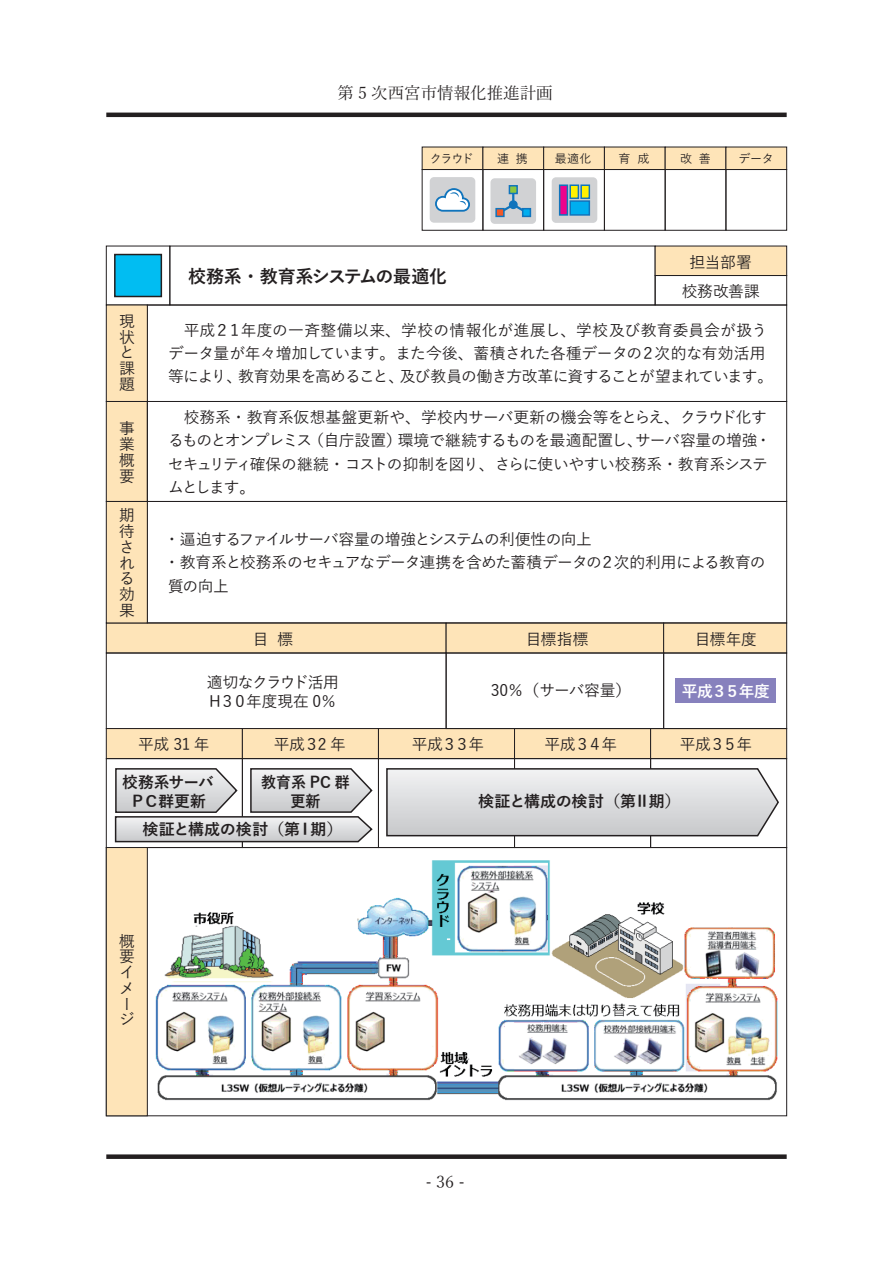
<style>
.page{position:relative;width:893px;height:1263px;background:#fff}
.page>*{position:absolute;margin:0;border:0;box-sizing:border-box;transform-origin:0 0}
.t1{font:700 18px "Yu Gothic";letter-spacing:-.025em;color:#231f20}
.t2{font:16.5px "Yu Mincho";color:#231f20}
.t3{font:500 15.75px/15.8px "Yu Gothic";letter-spacing:-.03em;color:#231f20}
.t4{font:700 15.75px "Yu Gothic";letter-spacing:-.035em;color:#231f20}
.t5{font:500 15.75px/19.5px "Yu Gothic";letter-spacing:-.08em;color:#231f20}
.t6{font:700 15.75px/19.5px "Yu Gothic";letter-spacing:-.04em;color:#231f20;text-align:center}
.t7{font:700 15.75px/19.5px "Yu Gothic";letter-spacing:-.015em;color:#231f20;text-align:center;scale:.95 1}
.t8{font:700 15.75px "Yu Gothic";letter-spacing:-.08em;color:#fff}
.t9{font:500 12px "Yu Gothic";letter-spacing:-.045em;color:#231f20}
</style>
<div class="page">
<div style="left:106px;top:623px;width:340px;height:30px;background:#fee4b8;border:1px solid #231f20"></div>
<div style="left:446px;top:623px;width:218px;height:30px;background:#fee4b8;border:1px solid #231f20"></div>
<div style="left:663px;top:623px;width:124px;height:30px;background:#fee4b8;border:1px solid #231f20"></div>
<div style="left:106px;top:653px;width:340px;height:76px;border:1px solid #231f20"></div>
<div style="left:106px;top:728px;width:137px;height:31px;background:#fee4b8;border:1px solid #231f20"></div>
<div style="left:242px;top:728px;width:137px;height:31px;background:#fee4b8;border:1px solid #231f20"></div>
<div style="left:378px;top:728px;width:137px;height:31px;background:#fee4b8;border:1px solid #231f20"></div>
<div style="left:514px;top:728px;width:137px;height:31px;background:#fee4b8"></div>
<div style="left:650px;top:728px;width:137px;height:31px;background:#fee4b8;border:1px solid #231f20"></div>
<div style="left:106px;top:758px;width:137px;height:90px;border:1px solid #231f20"></div>
<div style="left:242px;top:758px;width:137px;height:90px;border:1px solid #231f20"></div>
<div style="left:378px;top:758px;width:137px;height:90px;border:1px solid #231f20"></div>
<div style="left:514px;top:758px;width:137px;height:90px;border:1px solid #231f20"></div>
<div style="left:650px;top:758px;width:137px;height:90px;border:1px solid #231f20"></div>
<div style="left:446px;top:653px;width:218px;height:76px;border:1px solid #231f20"></div>
<div style="left:663px;top:653px;width:124px;height:76px;border:1px solid #231f20"></div>
<div style="left:106px;top:847px;width:42px;height:269px;background:#fee4b8;border:1px solid #231f20"></div>
<hr style="left:106px;top:113px;width:681px;height:4px;background:#231f20">
<div style="left:106px;top:1154px;width:681px;height:5px;background:#231f20"></div>
<svg style="left:386px;top:767px;width:393px;height:70px;background:#d4d5d6"></svg>
<div style="left:106px;top:246px;width:64px;height:59px;border:1px solid #231f20"></div>
<div style="left:114px;top:254px;width:48px;height:43px;background:#01bdf2;border:2px solid #231f20"></div>
<div style="left:147px;top:305px;width:640px;height:97px;border:1px solid #231f20"></div>
<div style="left:106px;top:305px;width:42px;height:97px;background:#fee4b8;border:1px solid #231f20"></div>
<div style="left:106px;top:401px;width:42px;height:101px;background:#fee4b8;border:1px solid #231f20"></div>
<div style="left:147px;top:401px;width:640px;height:101px;border:1px solid #231f20"></div>
<div style="left:147px;top:501px;width:640px;height:122px;border:1px solid #231f20"></div>
<div style="left:106px;top:501px;width:42px;height:122px;background:#fee4b8;border:1px solid #231f20"></div>
<div style="left:169px;top:246px;width:486px;height:59px;border:1px solid #231f20"></div>
<div style="left:655px;top:246px;width:132px;height:30px;background:#fee4b8"></div>
<div style="left:655px;top:275px;width:132px;height:30px;border:1px solid #231f20"></div>
<div style="left:552px;top:177px;width:45px;height:46px;background:#d1d2d4;border-radius:4px"></div>
<svg style="left:558px;top:184px;width:33px;height:32px"></svg>
<div style="left:422px;top:147px;width:61px;height:23px;background:#fee4b8"></div>
<div style="left:482px;top:147px;width:62px;height:23px;background:#fee4b8"></div>
<div style="left:543px;top:147px;width:62px;height:23px;background:#fee4b8"></div>
<div style="left:604px;top:147px;width:61px;height:23px;background:#fee4b8"></div>
<div style="left:665px;top:147px;width:61px;height:23px;background:#fee4b8"></div>
<div style="left:725px;top:147px;width:62px;height:23px;background:#fee4b8;border:1px solid #231f20"></div>
<div style="left:422px;top:169px;width:61px;height:62px;border:1px solid #231f20"></div>
<div style="left:482px;top:169px;width:62px;height:62px;border:1px solid #231f20"></div>
<div style="left:543px;top:169px;width:62px;height:62px;border:1px solid #231f20"></div>
<div style="left:604px;top:169px;width:61px;height:62px;border:1px solid #231f20"></div>
<div style="left:665px;top:169px;width:61px;height:62px;border:1px solid #231f20"></div>
<div style="left:725px;top:169px;width:62px;height:62px;border:1px solid #231f20"></div>
<div style="left:430px;top:177px;width:45px;height:46px;background:#d1d2d4;border-radius:4px"></div>
<svg style="left:435px;top:188px;width:35px;height:24px"></svg>
<div style="left:490px;top:178px;width:46px;height:46px;background:#d1d2d4;border-radius:4px"></div>
<svg style="left:498px;top:191px;width:30px;height:24px"></svg>
<div style="left:509px;top:185px;width:9px;height:9px;background:#8bc63e;border:2px solid #1074bc"></div>
<div style="left:495px;top:208px;width:10px;height:9px;background:#f15929;border:2px solid #1074bc"></div>
<div style="left:522px;top:208px;width:9px;height:9px;background:#00aeef;border:2px solid #1074bc"></div>
<div style="left:510px;top:201px;width:7px;height:7px;background:#1074bc;border-radius:50%"></div>
<div style="left:509px;top:200px;width:9px;height:9px;border:2px solid #1074bc;border-radius:50%"></div>
<svg style="left:114px;top:767px;width:259px;height:76px"></svg>
<div style="left:675px;top:678px;width:100px;height:25px;background:#8781bd"></div>
<img style="left:155px;top:860px;width:623px;height:241px">
<p class="t2" style="left:337px;top:77px;width:217px">第 5 次西宮市情報化推進計画</p>
<p class="t9" style="left:430px;top:148px;width:45px">クラウド</p>
<p class="t9" style="left:497px;top:148px;width:32px">連 携</p>
<p class="t9" style="left:555px;top:148px;width:38px">最適化</p>
<p class="t9" style="left:618px;top:148px;width:32px">育 成</p>
<p class="t9" style="left:680px;top:148px;width:32px">改 善</p>
<p class="t9" style="left:739px;top:148px;width:37px">データ</p>
<p class="t3" style="left:119px;top:311px;width:17px">現状と課題</p>
<p class="t3" style="left:119px;top:419px;width:16px;text-align:justify">事業概要</p>
<p class="t3" style="left:119px;top:506px;width:17px">期待される効果</p>
<p class="t1" style="left:188px;top:267px;width:260px">校務系・教育系システムの最適化</p>
<p class="t3" style="left:689px;top:252px;width:64px">担当部署</p>
<p class="t3" style="left:682px;top:281px;width:79px">校務改善課</p>
<p class="t3" style="left:168px;top:316px;width:607px;line-height:23.2px">　平成２１年度の一斉整備以来、学校の情報化が進展し、学校及び教育委員会が扱うデータ量が年々増加しています。また今後、蓄積された各種データの２次的な有効活用等により、教育効果を高めること、及び教員の働き方改革に資することが望まれています。</p>
<p class="t3" style="left:168px;top:404px;width:605px;line-height:23.2px">　校務系・教育系仮想基盤更新や、学校内サーバ更新の機会等をとらえ、クラウド化するものとオンプレミス（自庁設置）環境で継続するものを最適配置し、サーバ容量の増強・セキュリティ確保の継続・コストの抑制を図り、さらに使いやすい校務系・教育系システムとします。</p>
<p class="t3" style="left:164px;top:526px;width:603px;line-height:23.2px">・逼迫するファイルサーバ容量の増強とシステムの利便性の向上<br>・教育系と校務系のセキュアなデータ連携を含めた蓄積データの２次的利用による教育の質の向上</p>
<p class="t3" style="left:253px;top:629px;width:42px">目 標</p>
<p class="t5" style="left:207px;top:670px;width:133px">適切なクラウド活用<br>H３０年度現在 0％</p>
<p class="t3" style="left:526px;top:629px;width:64px">目標指標</p>
<p class="t3" style="left:695px;top:629px;width:64px">目標年度</p>
<p class="t3" style="left:491px;top:681px;width:142px">30％（サーバ容量）</p>
<p class="t8" style="left:682px;top:682px;width:90px">平成３５年度</p>
<p class="t3" style="left:138px;top:734px;width:73px">平成 31 年</p>
<p class="t3" style="left:274px;top:734px;width:74px">平成３2 年</p>
<p class="t3" style="left:412px;top:734px;width:74px">平成３３年</p>
<p class="t3" style="left:545px;top:734px;width:74px">平成３４年</p>
<p class="t3" style="left:680px;top:734px;width:74px">平成３５年</p>
<p class="t6" style="left:122px;top:773px;width:93px">校務系サーバ<br>ＰＣ群更新</p>
<p class="t7" style="left:261px;top:772px;width:95px">教育系 PC 群更新</p>
<p class="t4" style="left:142px;top:820px;width:202px">検証と構成の検討（第Ⅰ期）</p>
<p class="t3" style="left:119px;top:931px;width:16px">概要イメージ</p>
<p class="t4" style="left:478px;top:792px;width:204px">検証と構成の検討（第Ⅱ期）</p>
<p class="t2" style="left:425px;top:1167px;width:41px">- 36 -</p>
</div>
